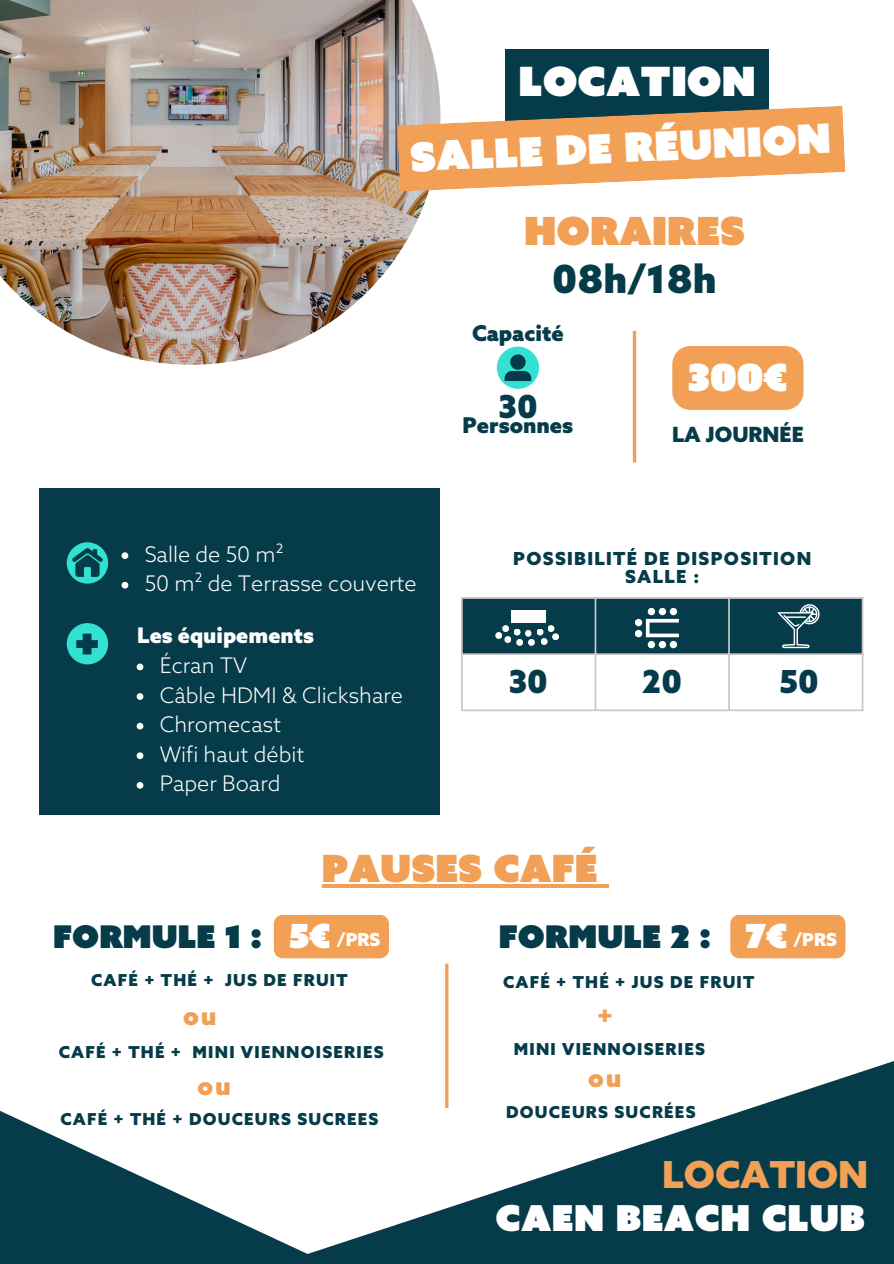
<style>
.page{position:relative;width:894px;height:1264px;background:#fff}
.page>*{position:absolute;margin:0;border:0;box-sizing:border-box;transform-origin:0 0}
.t1{font:41.25px "Azo Sans Uber W01";color:#063c4a}
.t2{font:40.35px "Azo Sans Uber W01";color:#fff}
.t3{font:38.85px "Azo Sans Uber W01";color:#f1a055}
.t4{font:900 38.85px "Azo Sans";color:#063c4a}
.t5{font:37.5px "Azo Sans Uber W01";color:#f1a055}
.t6{font:37.5px "Azo Sans Uber W01";color:#fff}
.t7{font:900 37.2px "Azo Sans";color:#f1a055}
.t8{font:35.7px "Azo Sans Uber W01";letter-spacing:.015em;color:#fff}
.t9{font:33.3px "Azo Sans Uber W01";color:#fff}
.t10{font:900 31.8px "Azo Sans";color:#063c4a}
.t11{font:31.35px "Azo Sans Uber W01";color:#063c4a}
.t12{font:900 25.65px "Azo Sans";color:#f1a055}
.t13{font:900 25.5px "Azo Sans";color:#f1a055}
.t14{font:900 21.75px "Azo Sans";color:#063c4a}
.t15{font:300 21.45px "Azo Sans";color:#fff}
.t16{font:900 21.45px "Azo Sans";color:#fff}
.t17{font:900 21px "Azo Sans";color:#063c4a}
.t18{font:900 18px/18px "Azo Sans";letter-spacing:.075em;color:#063c4a;text-align:center}
.t19{font:900 18px "Azo Sans";color:#fff}
.t20{font:900 16.5px "Azo Sans";letter-spacing:.075em;color:#063c4a}
</style>
<div class="page">
<div style="left:0;top:1095px;width:478px;height:168px;background:#063c4a"></div>
<svg style="left:12px;top:1035px;width:881px;height:228px"></svg>
<img style="left:0;top:0;width:440px;height:365px">
<div style="left:672px;top:346px;width:131px;height:64px;background:#f1a055"></div>
<div style="left:504px;top:49px;width:264px;height:121px;background:#063c4a"></div>
<svg style="left:397px;top:106px;width:448px;height:85px"></svg>
<svg style="left:632px;top:331px;width:4px;height:131px"></svg>
<div style="left:496px;top:346px;width:43px;height:43px;background:#32e1d1;border-radius:50%"></div>
<svg style="left:504px;top:354px;width:27px;height:27px"></svg>
<hr style="left:445px;top:963px;width:3px;height:144px;background:#f1a055">
<div style="left:274px;top:914px;width:115px;height:44px;background:#f1a055;border-radius:9px"></div>
<div style="left:730px;top:914px;width:115px;height:44px;background:#f1a055;border-radius:9px"></div>
<div style="left:40px;top:488px;width:400px;height:326px;background:#063c4a"></div>
<div style="left:67px;top:623px;width:41px;height:41px;background:#32e1d1;border-radius:50%"></div>
<div style="left:67px;top:542px;width:41px;height:41px;background:#32e1d1;border-radius:50%"></div>
<svg style="left:72px;top:548px;width:31px;height:29px"></svg>
<hr style="left:461px;top:599px;width:1px;height:110px;background:#c9c8c7">
<hr style="left:594px;top:599px;width:2px;height:110px;background:#c9c8c7">
<hr style="left:728px;top:599px;width:1px;height:110px;background:#c9c8c7">
<hr style="left:861px;top:599px;width:2px;height:110px;background:#c9c8c7">
<hr style="left:461px;top:597px;width:402px;height:2px;background:#c9c8c7">
<hr style="left:461px;top:653px;width:402px;height:2px;background:#c9c8c7">
<hr style="left:461px;top:709px;width:402px;height:2px;background:#c9c8c7">
<svg style="left:322px;top:884px;width:275px;height:3px"></svg>
<svg style="left:597px;top:884px;width:11px;height:3px"></svg>
<svg style="left:121px;top:552px;width:7px;height:7px"></svg>
<svg style="left:121px;top:582px;width:7px;height:6px"></svg>
<svg style="left:137px;top:663px;width:6px;height:7px"></svg>
<svg style="left:137px;top:693px;width:6px;height:7px"></svg>
<svg style="left:137px;top:722px;width:6px;height:7px"></svg>
<svg style="left:137px;top:752px;width:6px;height:7px"></svg>
<svg style="left:137px;top:782px;width:6px;height:6px"></svg>
<svg style="left:462px;top:598px;width:400px;height:56px;background:#20505c"></svg>
<div style="left:547px;top:625px;width:7px;height:7px;background:#fff;border-radius:50%"></div>
<div style="left:536px;top:628px;width:7px;height:7px;background:#fff;border-radius:50%"></div>
<div style="left:495px;top:632px;width:7px;height:7px;background:#fff;border-radius:50%"></div>
<div style="left:504px;top:636px;width:7px;height:7px;background:#fff;border-radius:50%"></div>
<div style="left:528px;top:639px;width:6px;height:7px;background:#fff;border-radius:50%"></div>
<div style="left:540px;top:638px;width:7px;height:7px;background:#fff;border-radius:50%"></div>
<div style="left:552px;top:633px;width:7px;height:7px;background:#fff;border-radius:50%"></div>
<p class="t2" style="left:518px;top:54px;width:239px">LOCATION</p>
<p class="t2" style="left:408px;top:132px;width:422px;rotate:-3deg">SALLE DE RÉUNION</p>
<p class="t3" style="left:524px;top:205px;width:222px">HORAIRES</p>
<p class="t4" style="left:552px;top:253px;width:166px">08h/18h</p>
<p class="t14" style="left:472px;top:318px;width:93px">Capacité</p>
<p class="t10" style="left:498px;top:386px;width:41px">30</p>
<p class="t14" style="left:462px;top:411px;width:112px">Personnes</p>
<h3 class="t6" style="left:687px;top:352px;width:102px">300€</h3>
<h3 class="t17" style="left:671px;top:420px;width:133px">LA JOURNÉE</h3>
<h3 class="t1" style="left:75px;top:616px;width:26px">+</h3>
<h4 class="t15" style="left:145px;top:539px;width:140px">Salle de 50 m²</h4>
<p class="t15" style="left:145px;top:569px;width:273px">50 m² de Terrasse couverte</p>
<h5 class="t16" style="left:137px;top:621px;width:178px">Les équipements</h5>
<h4 class="t15" style="left:160px;top:651px;width:89px">Écran TV</h4>
<p class="t15" style="left:160px;top:680px;width:245px">Câble HDMI &amp; Clickshare</p>
<p class="t15" style="left:160px;top:710px;width:123px">Chromecast</p>
<p class="t15" style="left:160px;top:739px;width:146px">Wifi haut débit</p>
<p class="t15" style="left:160px;top:769px;width:122px">Paper Board</p>
<h6 class="t18" style="left:513px;top:549px;width:299px">POSSIBILITÉ DE DISPOSITION<br>SALLE :</h6>
<p class="t10" style="left:508px;top:660px;width:41px">30</p>
<p class="t10" style="left:642px;top:660px;width:41px">20</p>
<h6 class="t10" style="left:779px;top:660px;width:41px">50</h6>
<p class="t5" style="left:322px;top:843px;width:277px">PAUSES CAFÉ</p>
<h3 class="t9" style="left:289px;top:913px;width:43px">5€</h3>
<h2 class="t19" style="left:337px;top:927px;width:45px">/PRS</h2>
<p class="t9" style="left:744px;top:913px;width:44px">7€</p>
<p class="t19" style="left:793px;top:927px;width:45px">/PRS</p>
<p class="t11" style="left:53px;top:916px;width:210px">FORMULE 1 :</p>
<p class="t20" style="left:91px;top:968px;width:258px">CAFÉ + THÉ + JUS DE FRUIT</p>
<p class="t12" style="left:183px;top:998px;width:35px">ou</p>
<p class="t20" style="left:59px;top:1040px;width:326px">CAFÉ + THÉ + MINI VIENNOISERIES</p>
<p class="t12" style="left:197px;top:1068px;width:35px">ou</p>
<p class="t20" style="left:60px;top:1107px;width:319px">CAFÉ + THÉ + DOUCEURS SUCREES</p>
<p class="t11" style="left:498px;top:916px;width:214px">FORMULE 2 :</p>
<p class="t20" style="left:503px;top:970px;width:253px">CAFÉ + THÉ + JUS DE FRUIT</p>
<p class="t13" style="left:597px;top:998px;width:17px">+</p>
<p class="t20" style="left:513px;top:1038px;width:193px">MINI VIENNOISERIES</p>
<h3 class="t12" style="left:588px;top:1060px;width:35px">ou</h3>
<h5 class="t20" style="left:506px;top:1100px;width:191px">DOUCEURS SUCRÉES</h5>
<p class="t7" style="left:662px;top:1149px;width:207px">LOCATION</p>
<p class="t8" style="left:495px;top:1194px;width:371px">CAEN BEACH CLUB</p>
</div>
